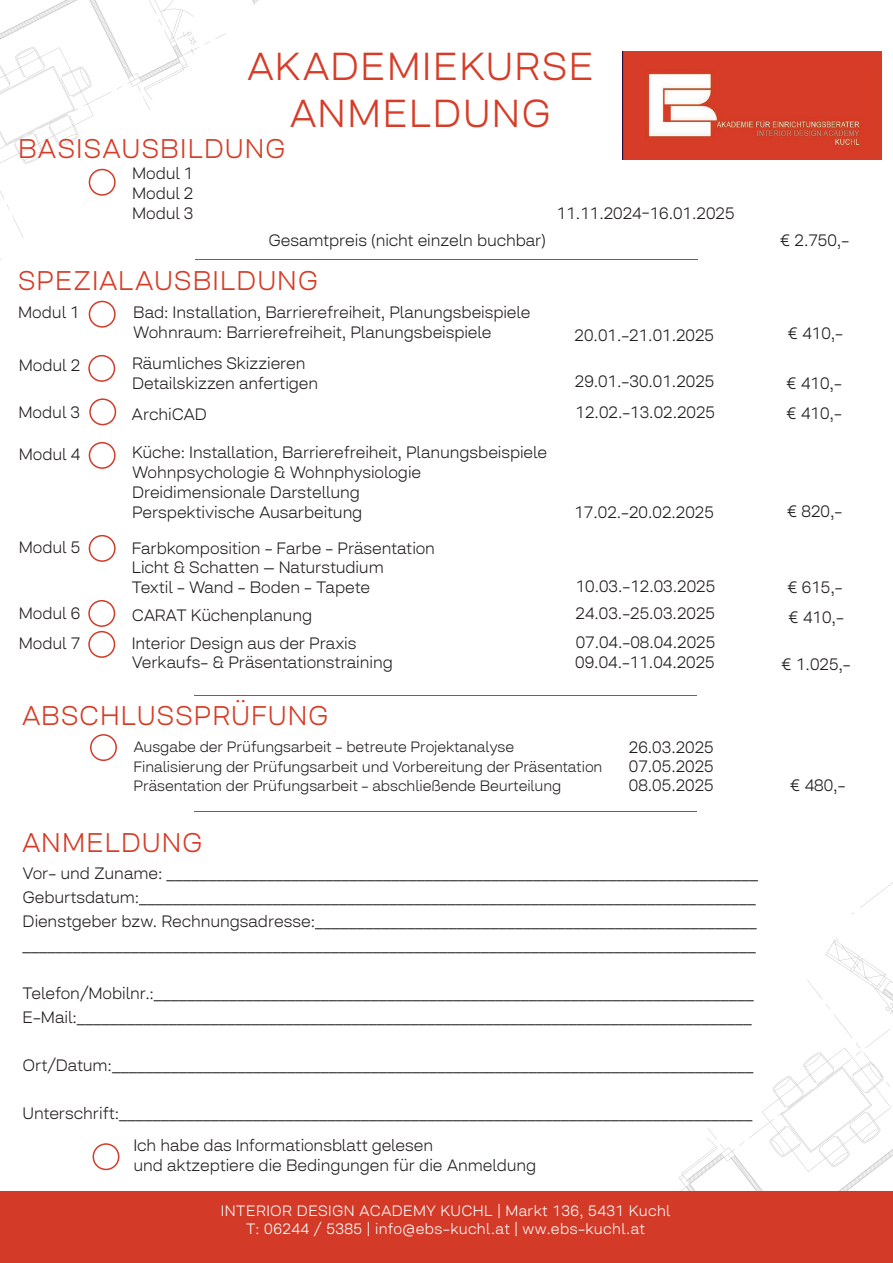
<style>
.page{position:relative;width:893px;height:1263px;background:#fff}
.page>*{position:absolute;margin:0;border:0;box-sizing:border-box;transform-origin:0 0}
.t1{font:300 39px/46.8px "Salma Alfasans";letter-spacing:.035em;color:#d63c27;text-align:center}
.t2{font:300 27px "Salma Alfasans";letter-spacing:.03em;color:#d63c27}
.t3{font:300 16.5px/19.8px "Salma Alfasans";color:#231f20}
.t4{font:300 15px/19.5px "Salma Alfasans";color:#231f20}
.t5{font:300 15px/18px "Salma Alfasans";letter-spacing:.02em;color:#fff;text-align:center}
</style>
<div class="page">
<svg style="left:860px;top:882px;width:33px;height:26px"></svg>
<svg style="left:675px;top:940px;width:218px;height:251px"></svg>
<svg style="left:807px;top:980px;width:23px;height:29px"></svg>
<svg style="left:707px;top:1127px;width:17px;height:22px"></svg>
<svg style="left:0;top:0;width:376px;height:260px"></svg>
<svg style="left:0;top:171px;width:24px;height:67px"></svg>
<svg style="left:137px;top:85px;width:13px;height:25px"></svg>
<svg style="left:204px;top:33px;width:22px;height:12px"></svg>
<div style="left:0;top:1191px;width:893px;height:72px;background:#d33a28"></div>
<img style="left:623px;top:52px;width:259px;height:108px">
<div style="left:89px;top:169px;width:27px;height:27px;border:2px solid #d33a28;border-radius:50%"></div>
<div style="left:89px;top:301px;width:27px;height:27px;border:2px solid #d33a28;border-radius:50%"></div>
<div style="left:88px;top:355px;width:27px;height:27px;border:2px solid #d33a28;border-radius:50%"></div>
<div style="left:90px;top:734px;width:27px;height:27px;border:2px solid #d33a28;border-radius:50%"></div>
<div style="left:93px;top:1143px;width:26px;height:27px;border:2px solid #d33a28;border-radius:50%"></div>
<hr style="left:195px;top:260px;width:502px;height:1px;background:#d2382b">
<hr style="left:194px;top:695px;width:503px;height:1px;background:#d2382b">
<hr style="left:194px;top:811px;width:503px;height:1px;background:#d2382b">
<div style="left:89px;top:442px;width:27px;height:27px;border:2px solid #d33a28;border-radius:50%"></div>
<div style="left:89px;top:535px;width:27px;height:27px;border:2px solid #d33a28;border-radius:50%"></div>
<div style="left:88px;top:600px;width:27px;height:27px;border:2px solid #d33a28;border-radius:50%"></div>
<div style="left:88px;top:631px;width:27px;height:27px;border:2px solid #d33a28;border-radius:50%"></div>
<div style="left:89px;top:398px;width:27px;height:27px;border:2px solid #d33a28;border-radius:50%"></div>
<h1 class="t1" style="left:247px;top:42px;width:348px">AKADEMIEKURSE<br>ANMELDUNG</h1>
<h2 class="t2" style="left:18px;top:130px;width:269px">BASISAUSBILDUNG</h2>
<p class="t3" style="left:132px;top:163px;width:63px;text-align:justify">Modul 1<br>Modul 2<br>Modul 3</p>
<p class="t3" style="left:557px;top:203px;width:179px">11.11.2024-16.01.2025</p>
<p class="t3" style="left:268px;top:230px;width:279px">Gesamtpreis (nicht einzeln buchbar)</p>
<p class="t3" style="left:780px;top:230px;width:71px">€ 2.750,-</p>
<h2 class="t2" style="left:18px;top:262px;width:302px">SPEZIALAUSBILDUNG</h2>
<p class="t3" style="left:18px;top:302px;width:63px">Modul 1</p>
<p class="t3" style="left:133px;top:302px;width:399px">Bad: Installation, Barrierefreiheit, Planungsbeispiele<br>Wohnraum: Barrierefreiheit, Planungsbeispiele</p>
<p class="t3" style="left:132px;top:353px;width:188px">Räumliches Skizzieren<br>Detailskizzen anfertigen</p>
<p class="t3" style="left:19px;top:355px;width:63px">Modul 2</p>
<p class="t3" style="left:575px;top:325px;width:141px">20.01.-21.01.2025</p>
<p class="t3" style="left:575px;top:371px;width:141px">29.01.-30.01.2025</p>
<p class="t3" style="left:787px;top:323px;width:57px">€ 410,-</p>
<p class="t3" style="left:786px;top:373px;width:57px">€ 410,-</p>
<p class="t3" style="left:19px;top:402px;width:63px">Modul 3</p>
<p class="t3" style="left:132px;top:404px;width:77px">ArchiCAD</p>
<p class="t3" style="left:786px;top:403px;width:57px">€ 410,-</p>
<p class="t3" style="left:576px;top:402px;width:141px">12.02.-13.02.2025</p>
<p class="t3" style="left:19px;top:444px;width:63px">Modul 4</p>
<p class="t3" style="left:19px;top:537px;width:63px">Modul 5</p>
<p class="t3" style="left:19px;top:598px;width:63px;line-height:29.7px">Modul 6<br>Modul 7</p>
<p class="t3" style="left:132px;top:442px;width:417px">Küche: Installation, Barrierefreiheit, Planungsbeispiele Wohnpsychologie &amp; Wohnphysiologie Dreidimensionale Darstellung<br>Perspektivische Ausarbeitung</p>
<p class="t3" style="left:132px;top:537px;width:305px">Farbkomposition - Farbe - Präsentation<br>Licht &amp; Schatten – Naturstudium<br>Textil - Wand - Boden - Tapete</p>
<p class="t3" style="left:132px;top:601px;width:226px;line-height:27.8px">CARAT Küchenplanung<br>Interior Design aus der Praxis</p>
<p class="t3" style="left:132px;top:652px;width:263px">Verkaufs- &amp; Präsentationstraining</p>
<p class="t3" style="left:574px;top:502px;width:141px">17.02.-20.02.2025</p>
<p class="t3" style="left:576px;top:576px;width:141px">10.03.-12.03.2025</p>
<p class="t3" style="left:575px;top:599px;width:141px;line-height:28.2px">24.03.-25.03.2025<br>07.04.-08.04.2025</p>
<p class="t3" style="left:575px;top:652px;width:141px">09.04.-11.04.2025</p>
<h2 class="t2" style="left:22px;top:697px;width:308px">ABSCHLUSSPRÜFUNG</h2>
<p class="t4" style="left:133px;top:737px;width:470px">Ausgabe der Prüfungsarbeit - betreute Projektanalyse<br>Finalisierung der Prüfungsarbeit und Vorbereitung der Präsentation<br>Präsentation der Prüfungsarbeit - abschließende Beurteilung</p>
<p class="t3" style="left:629px;top:737px;width:86px;line-height:18.8px;text-align:justify">26.03.2025<br>07.05.2025<br>08.05.2025</p>
<h2 class="t2" style="left:22px;top:824px;width:182px">ANMELDUNG</h2>
<p class="t3" style="left:23px;top:861px;width:737px;line-height:24px">Vor- und Zuname: _______________________________________________________________________ Geburtsdatum:__________________________________________________________________________ Dienstgeber bzw. Rechnungsadresse:_____________________________________________________ ________________________________________________________________________________________</p>
<p class="t3" style="left:23px;top:981px;width:733px;line-height:24px">Telefon/Mobilnr.:________________________________________________________________________<br>E-Mail:_________________________________________________________________________________</p>
<p class="t3" style="left:23px;top:1055px;width:732px">Ort/Datum:_____________________________________________________________________________</p>
<p class="t3" style="left:23px;top:1103px;width:731px">Unterschrift:____________________________________________________________________________</p>
<p class="t3" style="left:133px;top:1135px;width:404px">Ich habe das Informationsblatt gelesen<br>und aktzeptiere die Bedingungen für die Anmeldung</p>
<p class="t5" style="left:221px;top:1202px;width:451px">INTERIOR DESIGN ACADEMY KUCHL | Markt 136, 5431 Kuchl<br>T: 06244 / 5385 | info@ebs-kuchl.at | ww.ebs-kuchl.at</p>
<p class="t3" style="left:787px;top:501px;width:57px">€ 820,-</p>
<p class="t3" style="left:787px;top:572px;width:58px;line-height:29.8px">€ 615,- € 410,-</p>
<p class="t3" style="left:781px;top:654px;width:71px">€ 1.025,-</p>
<p class="t3" style="left:790px;top:775px;width:57px">€ 480,-</p>
</div>
